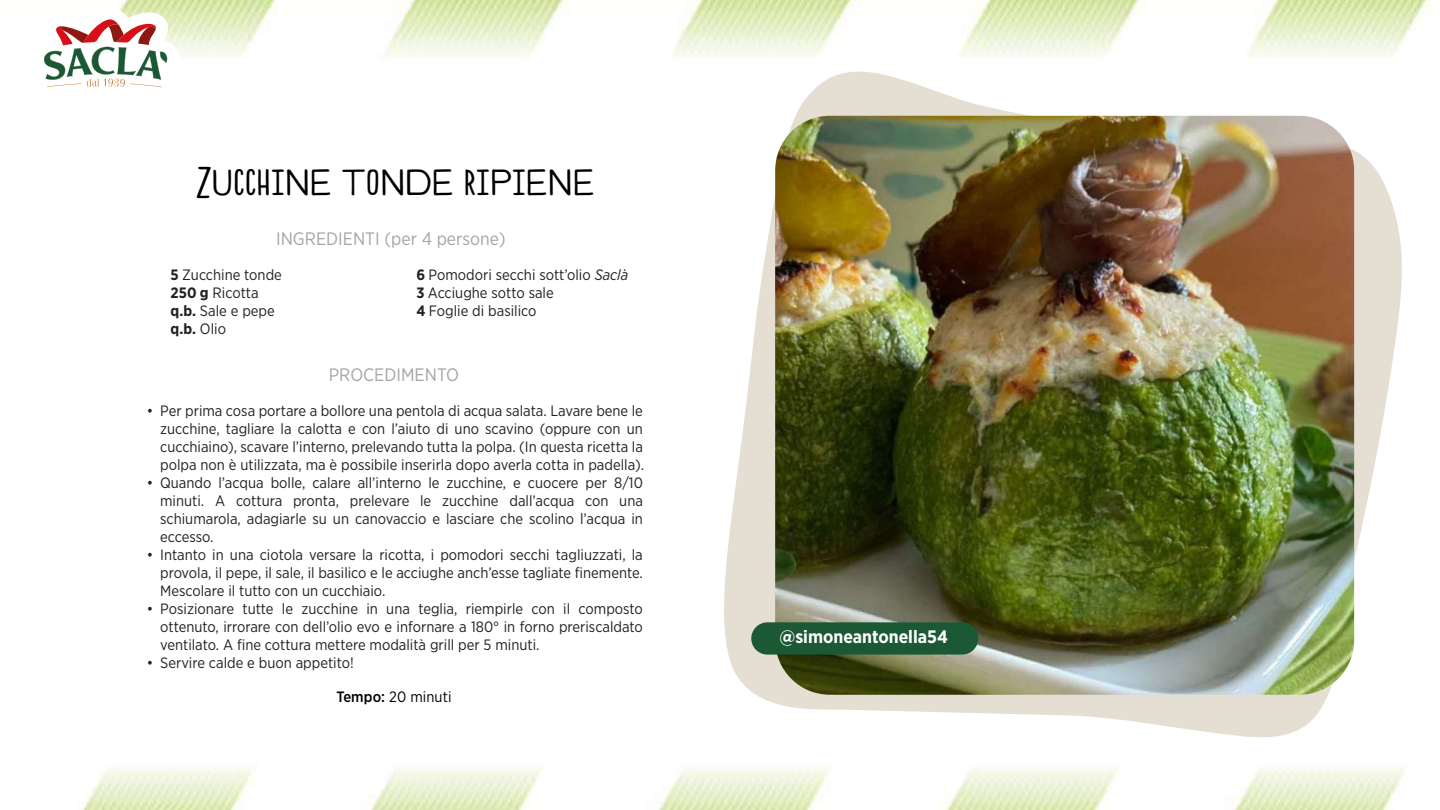
<style>
.page{position:relative;width:1440px;height:810px;background:#fff}
.page>*{position:absolute;margin:0;border:0;box-sizing:border-box;transform-origin:0 0}
.t1{font:45px "Modern Society";color:#000}
.t2{font:18px "Gotham Narrow";color:#a5a5a5}
.t3{font:700 18px "Gotham Narrow";color:#fff}
.t4{font:15px/18px "Gotham Narrow";color:#212121;text-align:justify}
.t5{font:15px "Gotham Narrow";letter-spacing:.005em;color:#000}
.s1{font-weight:700}
.s2{font-style:italic}
.s3{font-weight:500}
</style>
<div class="page">
<img style="left:118px;top:0;width:1311px;height:58px">
<svg style="left:44px;top:8px;width:136px;height:80px"></svg>
<img style="left:82px;top:764px;width:1323px;height:46px">
<svg style="left:724px;top:71px;width:678px;height:667px"></svg>
<img style="left:775px;top:116px;width:579px;height:579px">
<div style="left:751px;top:622px;width:227px;height:33px;background:#1b5834;border-radius:16px"></div>
<h1 class="t1" style="left:196px;top:160px;width:400px">Zucchine tonde ripiene</h1>
<p class="t2" style="left:276px;top:228px;width:231px">INGREDIENTI (per 4 persone)</p>
<p class="t4" style="left:171px;top:266px;width:113px;text-align:left"><span class="s1">5</span> Zucchine tonde<br><span class="s1">250 g</span> Ricotta <span class="s1">q.b.</span> Sale e pepe <span class="s1">q.b.</span> Olio</p>
<p class="t4" style="left:416px;top:266px;width:213px;text-align:left"><span class="s1">6</span> Pomodori secchi sott’olio <span class="s2">Saclà<br></span><span class="s1">3</span> Acciughe sotto sale<br><span class="s1">4</span> Foglie di basilico</p>
<p class="t2" style="left:329px;top:364px;width:132px">PROCEDIMENTO</p>
<p class="t4" style="left:160px;top:402px;width:486px;text-indent:-14px">• Per prima cosa portare a bollore una pentola di acqua salata. Lavare bene le zucchine, tagliare la calotta e con l’aiuto di uno scavino (oppure con un cucchiaino), scavare l’interno, prelevando tutta la polpa. (In questa ricetta la polpa non è utilizzata, ma è possibile inserirla dopo averla cotta in padella).</p>
<p class="t4" style="left:160px;top:474px;width:484px;text-indent:-14px">• Quando l’acqua bolle, calare all’interno le zucchine, e cuocere per 8/10 minuti. A cottura pronta, prelevare le zucchine dall’acqua con una schiumarola, adagiarle su un canovaccio e lasciare che scolino l’acqua in eccesso.</p>
<p class="t4" style="left:160px;top:546px;width:484px;text-indent:-14px">• Intanto in una ciotola versare la ricotta, i pomodori secchi tagliuzzati, la provola, il pepe, il sale, il basilico e le acciughe anch’esse tagliate finemente.<br>Mescolare il tutto con un cucchiaio.</p>
<p class="t4" style="left:160px;top:600px;width:484px;text-indent:-14px">• Posizionare tutte le zucchine in una teglia, riempirle con il composto ottenuto, irrorare con dell’olio evo e infornare a 180° in forno preriscaldato ventilato. A fine cottura mettere modalità grill per 5 minuti.</p>
<p class="t4" style="left:147px;top:654px;width:209px">• Servire calde e buon appetito!</p>
<p class="t5" style="left:336px;top:688px;width:117px"><span class="s3">Tempo:</span> 20 minuti</p>
<p class="t3" style="left:780px;top:625px;width:170px">@simoneantonella54</p>
</div>
